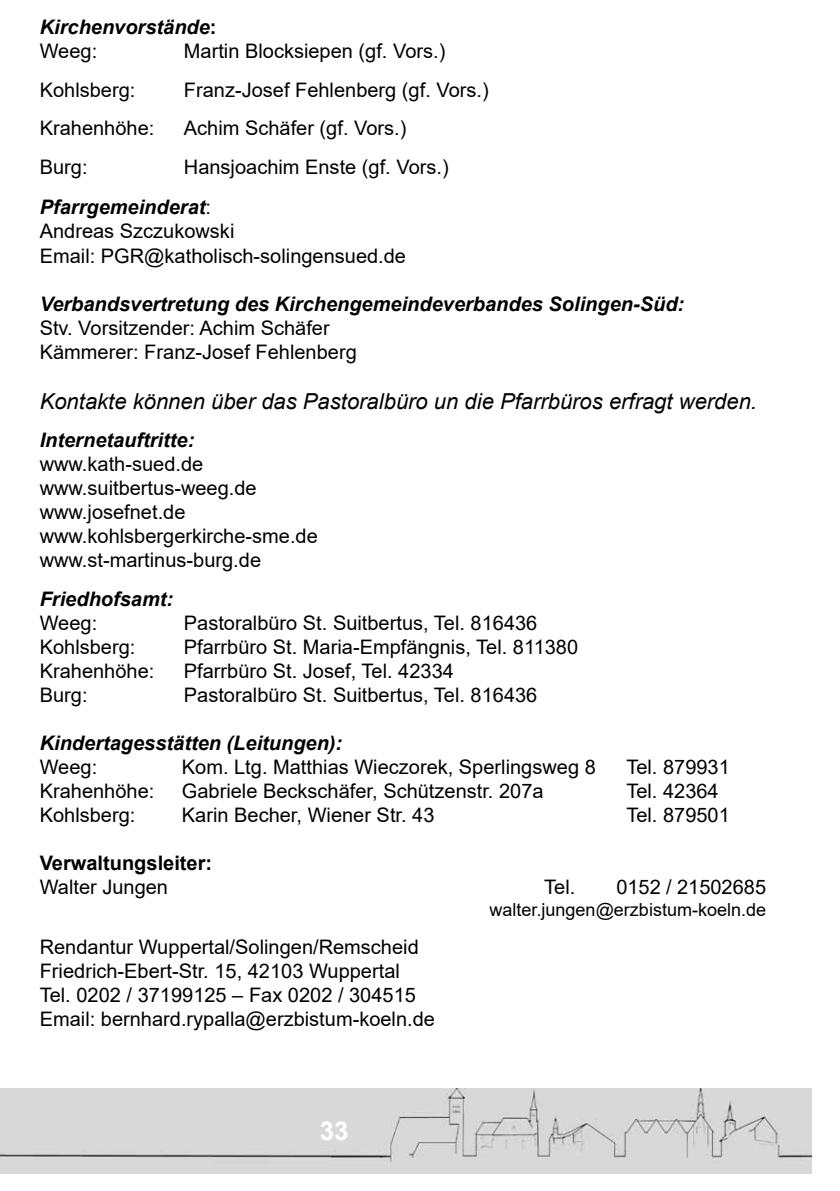
<style>
.page{position:relative;width:840px;height:1191px;background:#fff}
.page>*{position:absolute;margin:0;border:0;box-sizing:border-box;transform-origin:0 0}
.t1{font:700 26px "Arial";color:#fff}
.t2{font:italic 22px "Arial";color:#000}
.t3{font:20px/24px "Arial";color:#000}
.t4{font:italic 700 20px/24px "Arial";color:#000}
.t5{font:700 20px "Arial";color:#000}
.t6{font:18px "Arial";color:#000}
.s1{font-style:normal}
.s2{font-weight:400;font-style:normal}
.s3{font-weight:700;font-style:italic}
</style>
<div class="page">
<img style="left:0;top:1089px;width:811px;height:84px">
<p class="t4" style="left:40px;top:16px;width:178px">Kirchenvorstände<span class="s1">:<br></span><span class="s2">Weeg:</span></p>
<p class="t3" style="left:184px;top:39px;width:263px">Martin Blocksiepen (gf. Vors.)</p>
<p class="t3" style="left:40px;top:78px;width:97px">Kohlsberg:</p>
<p class="t3" style="left:184px;top:78px;width:306px">Franz-Josef Fehlenberg (gf. Vors.)</p>
<p class="t3" style="left:40px;top:116px;width:116px">Krahenhöhe:</p>
<p class="t3" style="left:184px;top:116px;width:224px">Achim Schäfer (gf. Vors.)</p>
<p class="t3" style="left:40px;top:154px;width:49px">Burg:</p>
<p class="t3" style="left:40px;top:146px;width:410px;line-height:40.8px;text-indent:144px">Hansjoachim Enste (gf. Vors.)<br><span class="s3">Pfarrgemeinderat</span>:</p>
<p class="t3" style="left:40px;top:219px;width:367px">Andreas Szczukowski<br>Email: PGR@katholisch-solingensued.de</p>
<p class="t4" style="left:40px;top:292px;width:645px">Verbandsvertretung des Kirchengemeindeverbandes Solingen-Süd:</p>
<p class="t3" style="left:40px;top:315px;width:318px">Stv. Vorsitzender: Achim Schäfer<br>Kämmerer: Franz-Josef Fehlenberg</p>
<p class="t2" style="left:40px;top:387px;width:718px">Kontakte können über das Pastoralbüro un die Pfarrbüros erfragt werden.</p>
<p class="t4" style="left:40px;top:429px;width:156px">Internetauftritte:</p>
<p class="t3" style="left:40px;top:452px;width:279px">www.kath-sued.de www.suitbertus-weeg.de www.josefnet.de www.kohlsbergerkirche-sme.de www.st-martinus-burg.de</p>
<p class="t4" style="left:40px;top:587px;width:135px">Friedhofsamt:</p>
<p class="t3" style="left:40px;top:610px;width:59px">Weeg:</p>
<p class="t3" style="left:184px;top:610px;width:355px">Pastoralbüro St. Suitbertus, Tel. 816436</p>
<p class="t3" style="left:40px;top:634px;width:97px">Kohlsberg:</p>
<p class="t3" style="left:184px;top:634px;width:395px">Pfarrbüro St. Maria-Empfängnis, Tel. 811380</p>
<p class="t3" style="left:40px;top:658px;width:116px">Krahenhöhe:</p>
<p class="t3" style="left:184px;top:658px;width:271px">Pfarrbüro St. Josef, Tel. 42334</p>
<p class="t3" style="left:40px;top:682px;width:49px">Burg:</p>
<p class="t3" style="left:184px;top:682px;width:355px">Pastoralbüro St. Suitbertus, Tel. 816436</p>
<p class="t4" style="left:40px;top:731px;width:304px">Kindertagesstätten (Leitungen):</p>
<p class="t3" style="left:40px;top:754px;width:59px">Weeg:</p>
<p class="t3" style="left:182px;top:754px;width:415px">Kom. Ltg. Matthias Wieczorek, Sperlingsweg 8</p>
<p class="t3" style="left:626px;top:754px;width:105px">Tel. 879931</p>
<p class="t3" style="left:40px;top:778px;width:116px">Krahenhöhe:</p>
<p class="t3" style="left:182px;top:778px;width:363px">Gabriele Beckschäfer, Schützenstr. 207a</p>
<p class="t3" style="left:626px;top:778px;width:94px">Tel. 42364</p>
<p class="t3" style="left:40px;top:802px;width:97px">Kohlsberg:</p>
<p class="t3" style="left:182px;top:802px;width:254px">Karin Becher, Wiener Str. 43</p>
<p class="t3" style="left:626px;top:802px;width:105px">Tel. 879501</p>
<p class="t5" style="left:40px;top:848px;width:174px">Verwaltungsleiter:</p>
<p class="t3" style="left:40px;top:874px;width:130px">Walter Jungen</p>
<p class="t3" style="left:544px;top:874px;width:33px">Tel.</p>
<p class="t3" style="left:616px;top:874px;width:151px">0152 / 21502685</p>
<p class="t6" style="left:489px;top:896px;width:278px">walter.jungen@erzbistum-koeln.de</p>
<p class="t3" style="left:40px;top:934px;width:396px">Rendantur Wuppertal/Solingen/Remscheid Friedrich-Ebert-Str. 15, 42103 Wuppertal Tel. 0202 / 37199125 – Fax 0202 / 304515<br>Email: bernhard.rypalla@erzbistum-koeln.de</p>
<h1 class="t1" style="left:319px;top:1113px;width:30px">33</h1>
</div>
